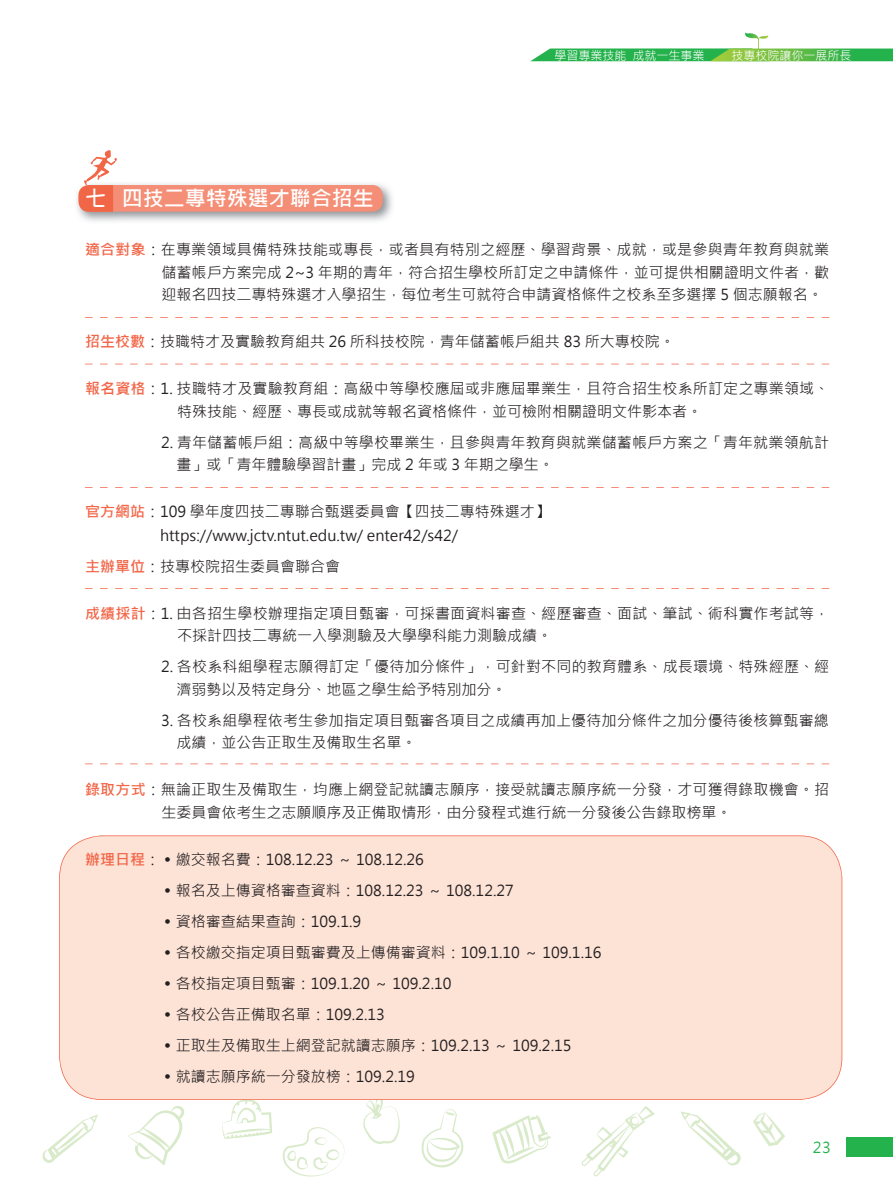
<style>
.page{position:relative;width:893px;height:1191px;background:#fff}
.page>*{position:absolute;margin:0;border:0;box-sizing:border-box;transform-origin:0 0}
.t1{font:700 21px "Microsoft Jheng Hei";color:#fff}
.t2{font:15px/22.5px "Microsoft Jheng Hei";color:#231f20}
.t3{font:15px "Microsoft Jheng Hei";color:#23b24b}
.t4{font:12px "Microsoft Jheng Hei";color:#fff}
.s1{font-weight:700;color:#f26648}
.s2{font-family:"P Ming Li U"}
</style>
<div class="page">
<div style="left:846px;top:1137px;width:47px;height:20px;background:#23b24b"></div>
<svg style="left:283px;top:1127px;width:62px;height:49px"></svg>
<svg style="left:581px;top:1106px;width:74px;height:70px"></svg>
<svg style="left:128px;top:1106px;width:56px;height:59px"></svg>
<svg style="left:363px;top:1100px;width:37px;height:44px"></svg>
<svg style="left:222px;top:1100px;width:50px;height:38px"></svg>
<svg style="left:43px;top:1114px;width:55px;height:49px"></svg>
<svg style="left:680px;top:1111px;width:61px;height:54px"></svg>
<svg style="left:753px;top:1112px;width:32px;height:34px"></svg>
<svg style="left:492px;top:1115px;width:59px;height:49px"></svg>
<svg style="left:422px;top:1109px;width:41px;height:58px"></svg>
<svg style="left:531px;top:48px;width:179px;height:13px;background:#36b85b"></svg>
<svg style="left:710px;top:33px;width:183px;height:28px"></svg>
<div style="left:59px;top:835px;width:783px;height:265px;background:#fde2d6"></div>
<img style="left:77px;top:184px;width:315px;height:38px">
<div style="left:96px;top:185px;width:287px;height:27px;background:#f58e76;border-radius:10px"></div>
<svg style="left:78px;top:150px;width:39px;height:62px"></svg>
<p class="t4" style="left:555px;top:48px;width:151px">學習專業技能 成就一生事業</p>
<p class="t4" style="left:732px;top:48px;width:121px">技專校院讓你一展所長</p>
<h1 class="t1" style="left:85px;top:185px;width:290px">七 四技二專特殊選才聯合招生</h1>
<p class="t2" style="left:162px;top:238px;width:669px;text-align:justify;text-indent:-76px"><span class="s1">適合對象</span>：在專業領域具備特殊技能或專長，或者具有特別之經歷、學習背景、成就，或是參與青年教育與就業儲蓄帳戶方案完成 2~3 年期的青年，符合招生學校所訂定之申請條件，並可提供相關證明文件者，歡迎報名四技二專特殊選才入學招生，每位考生可就符合申請資格條件之校系至多選擇 5 個志願報名。</p>
<p class="t2" style="left:85px;top:330px;width:591px"><span class="s1">招生校數</span>：技職特才及實驗教育組共 26 所科技校院，青年儲蓄帳戶組共 83 所大專校院。</p>
<p class="t2" style="left:177px;top:377px;width:654px;text-indent:-92px"><span class="s1">報名資格</span>：1. 技職特才及實驗教育組：高級中等學校應屆或非應屆畢業生，且符合招生校系所訂定之專業領域、特殊技能、經歷、專長或成就等報名資格條件，並可檢附相關證明文件影本者。</p>
<p class="t2" style="left:177px;top:431px;width:654px;text-indent:-16px">2. 青年儲蓄帳戶組：高級中等學校畢業生，且參與青年教育與就業儲蓄帳戶方案之「青年就業領航計畫」或「青年體驗學習計畫」完成 2 年或 3 年期之學生。</p>
<p class="t2" style="left:160px;top:500px;width:391px;line-height:23.5px;text-indent:-75px"><span class="s1">官方網站</span>：109 學年度四技二專聯合甄選委員會【四技二專特殊選才】https://www.jctv.ntut.edu.tw/ enter42/s42/</p>
<p class="t2" style="left:85px;top:555px;width:257px"><span class="s1">主辦單位</span>：技專校院招生委員會聯合會</p>
<p class="t2" style="left:177px;top:602px;width:654px;text-indent:-92px"><span class="s1">成績採計</span>：1. 由各招生學校辦理指定項目甄審，可採書面資料審查、經歷審查、面試、筆試、術科實作考試等，不採計四技二專統一入學測驗及大學學科能力測驗成績。</p>
<p class="t2" style="left:177px;top:655px;width:654px;text-indent:-16px">2. 各校系科組學程志願得訂定「優待加分條件」，可針對不同的教育體系、成長環境、特殊經歷、經濟弱勢以及特定身分、地區之學生給予特別加分。</p>
<p class="t2" style="left:177px;top:709px;width:654px;text-indent:-16px">3. 各校系組學程依考生參加指定項目甄審各項目之成績再加上優待加分條件之加分優待後核算甄審總成績，並公告正取生及備取生名單。</p>
<p class="t2" style="left:162px;top:778px;width:669px;text-indent:-76px"><span class="s1">錄取方式</span>：無論正取生及備取生，均應上網登記就讀志願序，接受就讀志願序統一分發，才可獲得錄取機會。招生委員會依考生之志願順序及正備取情形，由分發程式進行統一分發後公告錄取榜單。</p>
<p class="t2" style="left:160px;top:844px;width:443px;line-height:31px;text-indent:-75px"><span class="s1">辦理日程</span>：<span class="s2">˙</span>繳交報名費：108.12.23 ～ 108.12.26<br><span class="s2">˙</span>報名及上傳資格審查資料：108.12.23 ～ 108.12.27<br><span class="s2">˙</span>資格審查結果查詢：109.1.9<br><span class="s2">˙</span>各校繳交指定項目甄審費及上傳備審資料：109.1.10 ～ 109.1.16 <span class="s2">˙</span>各校指定項目甄審：109.1.20 ～ 109.2.10<br><span class="s2">˙</span>各校公告正備取名單：109.2.13<br><span class="s2">˙</span>正取生及備取生上網登記就讀志願序：109.2.13 ～ 109.2.15<br><span class="s2">˙</span>就讀志願序統一分發放榜：109.2.19</p>
<p class="t3" style="left:813px;top:1138px;width:20px">23</p>
</div>
